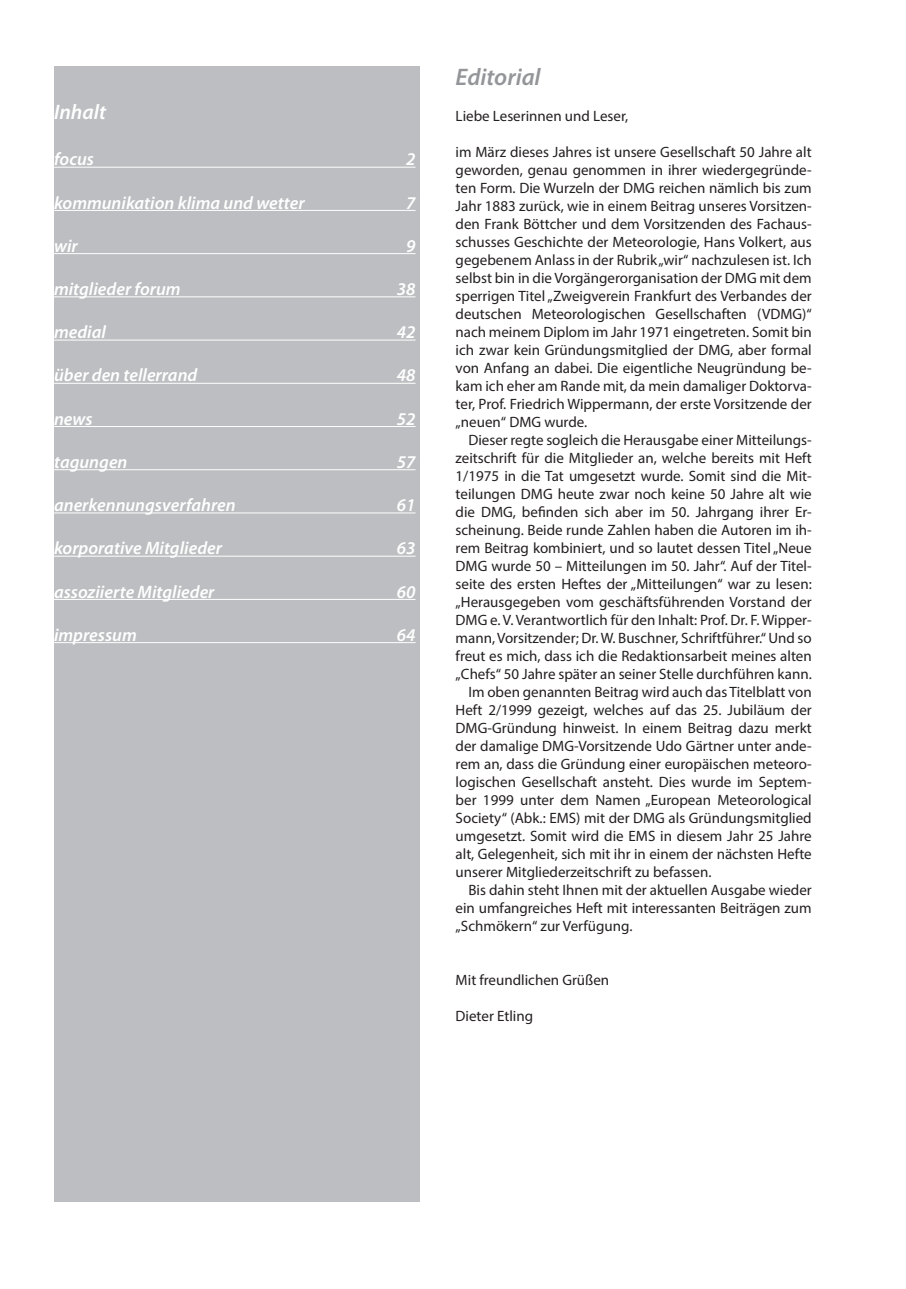
<style>
.page{position:relative;width:906px;height:1289px;background:#fff}
.page>*{position:absolute;margin:0;border:0;box-sizing:border-box;transform-origin:0 0}
.t1{font:italic 600 24px "Myriad Pro";color:#939598}
.t2{font:italic 600 21px "Myriad Pro";color:#fff}
.t3{font:italic 600 18px "Myriad Pro";color:#fff}
.t4{font:15px/18px "Myriad Pro";color:#231f20;text-align:justify}
</style>
<div class="page">
<div style="left:54px;top:66px;width:366px;height:1135px;background:#bdbec1"></div>
<hr style="left:54px;top:167px;width:361px;height:1px;background:#fff">
<hr style="left:54px;top:210px;width:361px;height:1px;background:#fff">
<hr style="left:54px;top:253px;width:361px;height:1px;background:#fff">
<hr style="left:54px;top:296px;width:361px;height:1px;background:#fff">
<hr style="left:54px;top:339px;width:361px;height:1px;background:#fff">
<hr style="left:54px;top:383px;width:361px;height:1px;background:#fff">
<hr style="left:54px;top:426px;width:361px;height:1px;background:#fff">
<hr style="left:54px;top:469px;width:361px;height:1px;background:#fff">
<hr style="left:54px;top:512px;width:361px;height:1px;background:#fff">
<hr style="left:54px;top:555px;width:361px;height:1px;background:#fff">
<hr style="left:54px;top:599px;width:361px;height:1px;background:#fff">
<hr style="left:54px;top:642px;width:361px;height:1px;background:#fff">
<h2 class="t2" style="left:54px;top:98px;width:54px">Inhalt</h2>
<p class="t3" style="left:54px;top:148px;width:42px">focus</p>
<p class="t3" style="left:406px;top:148px;width:11px">2</p>
<p class="t3" style="left:54px;top:191px;width:252px">kommunikation klima und wetter</p>
<p class="t3" style="left:406px;top:191px;width:11px">7</p>
<p class="t3" style="left:54px;top:234px;width:25px">wir</p>
<p class="t3" style="left:406px;top:234px;width:11px">9</p>
<p class="t3" style="left:54px;top:277px;width:128px">mitglieder forum</p>
<p class="t3" style="left:397px;top:277px;width:20px">38</p>
<p class="t3" style="left:54px;top:321px;width:53px">medial</p>
<p class="t3" style="left:397px;top:321px;width:20px">42</p>
<p class="t3" style="left:54px;top:364px;width:145px">über den tellerrand</p>
<p class="t3" style="left:397px;top:364px;width:20px">48</p>
<p class="t3" style="left:54px;top:407px;width:40px">news</p>
<p class="t3" style="left:397px;top:407px;width:20px">52</p>
<p class="t3" style="left:54px;top:450px;width:75px">tagungen</p>
<p class="t3" style="left:397px;top:450px;width:20px">57</p>
<p class="t3" style="left:54px;top:493px;width:183px">anerkennungsverfahren</p>
<p class="t3" style="left:397px;top:493px;width:20px">61</p>
<p class="t3" style="left:54px;top:537px;width:169px">korporative Mitglieder</p>
<p class="t3" style="left:397px;top:537px;width:20px">63</p>
<p class="t3" style="left:54px;top:580px;width:162px">assoziierte Mitglieder</p>
<p class="t3" style="left:397px;top:580px;width:20px">60</p>
<p class="t3" style="left:54px;top:623px;width:84px">impressum</p>
<p class="t3" style="left:397px;top:623px;width:20px">64</p>
<h1 class="t1" style="left:455px;top:61px;width:86px">Editorial</h1>
<p class="t4" style="left:455px;top:106px;width:174px">Liebe Leserinnen und Leser,</p>
<p class="t4" style="left:455px;top:142px;width:358px">im März dieses Jahres ist unsere Gesellschaft 50 Jahre alt geworden, genau genommen in ihrer wiedergegründe&shy;ten Form. Die Wurzeln der DMG reichen nämlich bis zum Jahr 1883 zurück, wie in einem Beitrag unseres Vorsitzen&shy;den Frank Böttcher und dem Vorsitzenden des Fachaus&shy;schusses Geschichte der Meteorologie, Hans Volkert, aus gegebenem Anlass in der Rubrik „wir“ nachzulesen ist. Ich selbst bin in die Vorgängerorganisation der DMG mit dem sperrigen Titel „Zweigverein Frankfurt des Verbandes der deutschen Meteorologischen Gesellschaften (VDMG)“ nach meinem Diplom im Jahr 1971 eingetreten. Somit bin ich zwar kein Gründungsmitglied der DMG, aber formal von Anfang an dabei. Die eigentliche Neugründung be&shy;kam ich eher am Rande mit, da mein damaliger Doktorva&shy;ter, Prof. Friedrich Wippermann, der erste Vorsitzende der „neuen“ DMG wurde.</p>
<p class="t4" style="left:468px;top:430px;width:345px">Dieser regte sogleich die Herausgabe einer Mitteilungs-</p>
<p class="t4" style="left:455px;top:448px;width:358px">zeitschrift für die Mitglieder an, welche bereits mit Heft</p>
<p class="t4" style="left:455px;top:466px;width:358px">1/1975 in die Tat umgesetzt wurde. Somit sind die Mit-</p>
<p class="t4" style="left:455px;top:484px;width:358px">teilungen DMG heute zwar noch keine 50 Jahre alt wie</p>
<p class="t4" style="left:455px;top:502px;width:358px">die DMG, befinden sich aber im 50. Jahrgang ihrer Er-</p>
<p class="t4" style="left:455px;top:520px;width:358px">scheinung. Beide runde Zahlen haben die Autoren im ih-</p>
<p class="t4" style="left:455px;top:538px;width:358px">rem Beitrag kombiniert, und so lautet dessen Titel „Neue</p>
<p class="t4" style="left:455px;top:556px;width:357px">DMG wurde 50 – Mitteilungen im 50. Jahr“. Auf der Titel-</p>
<p class="t4" style="left:455px;top:574px;width:358px">seite des ersten Heftes der „Mitteilungen“ war zu lesen:</p>
<p class="t4" style="left:455px;top:592px;width:358px">„Herausgegeben vom geschäftsführenden Vorstand der</p>
<p class="t4" style="left:455px;top:610px;width:358px">DMG e. V. Verantwortlich für den Inhalt: Prof. Dr. F. Wipper-</p>
<p class="t4" style="left:455px;top:628px;width:358px">mann, Vorsitzender; Dr. W. Buschner, Schriftführer.“ Und so</p>
<p class="t4" style="left:455px;top:646px;width:358px">freut es mich, dass ich die Redaktionsarbeit meines alten</p>
<p class="t4" style="left:455px;top:664px;width:358px">„Chefs“ 50 Jahre später an seiner Stelle durchführen kann.</p>
<p class="t4" style="left:468px;top:682px;width:345px">Im oben genannten Beitrag wird auch das Titelblatt von</p>
<p class="t4" style="left:455px;top:700px;width:358px">Heft 2/1999 gezeigt, welches auf das 25. Jubiläum der</p>
<p class="t4" style="left:455px;top:718px;width:358px">DMG-Gründung hinweist. In einem Beitrag dazu merkt</p>
<p class="t4" style="left:455px;top:736px;width:358px">der damalige DMG-Vorsitzende Udo Gärtner unter ande-</p>
<p class="t4" style="left:455px;top:754px;width:358px">rem an, dass die Gründung einer europäischen meteoro-</p>
<p class="t4" style="left:455px;top:772px;width:358px">logischen Gesellschaft ansteht. Dies wurde im Septem-</p>
<p class="t4" style="left:455px;top:790px;width:358px">ber 1999 unter dem Namen „European Meteorological</p>
<p class="t4" style="left:455px;top:808px;width:358px">Society“ (Abk.: EMS) mit der DMG als Gründungsmitglied</p>
<p class="t4" style="left:455px;top:826px;width:357px">umgesetzt. Somit wird die EMS in diesem Jahr 25 Jahre</p>
<p class="t4" style="left:455px;top:844px;width:357px">alt, Gelegenheit, sich mit ihr in einem der nächsten Hefte</p>
<p class="t4" style="left:455px;top:862px;width:257px">unserer Mitgliederzeitschrift zu befassen.</p>
<p class="t4" style="left:468px;top:880px;width:345px">Bis dahin steht Ihnen mit der aktuellen Ausgabe wieder</p>
<p class="t4" style="left:455px;top:898px;width:358px">ein umfangreiches Heft mit interessanten Beiträgen zum</p>
<p class="t4" style="left:455px;top:916px;width:178px">„Schmökern“ zur Verfügung.</p>
<p class="t4" style="left:455px;top:970px;width:155px">Mit freundlichen Grüßen</p>
<p class="t4" style="left:455px;top:1006px;width:79px">Dieter Etling</p>
</div>
